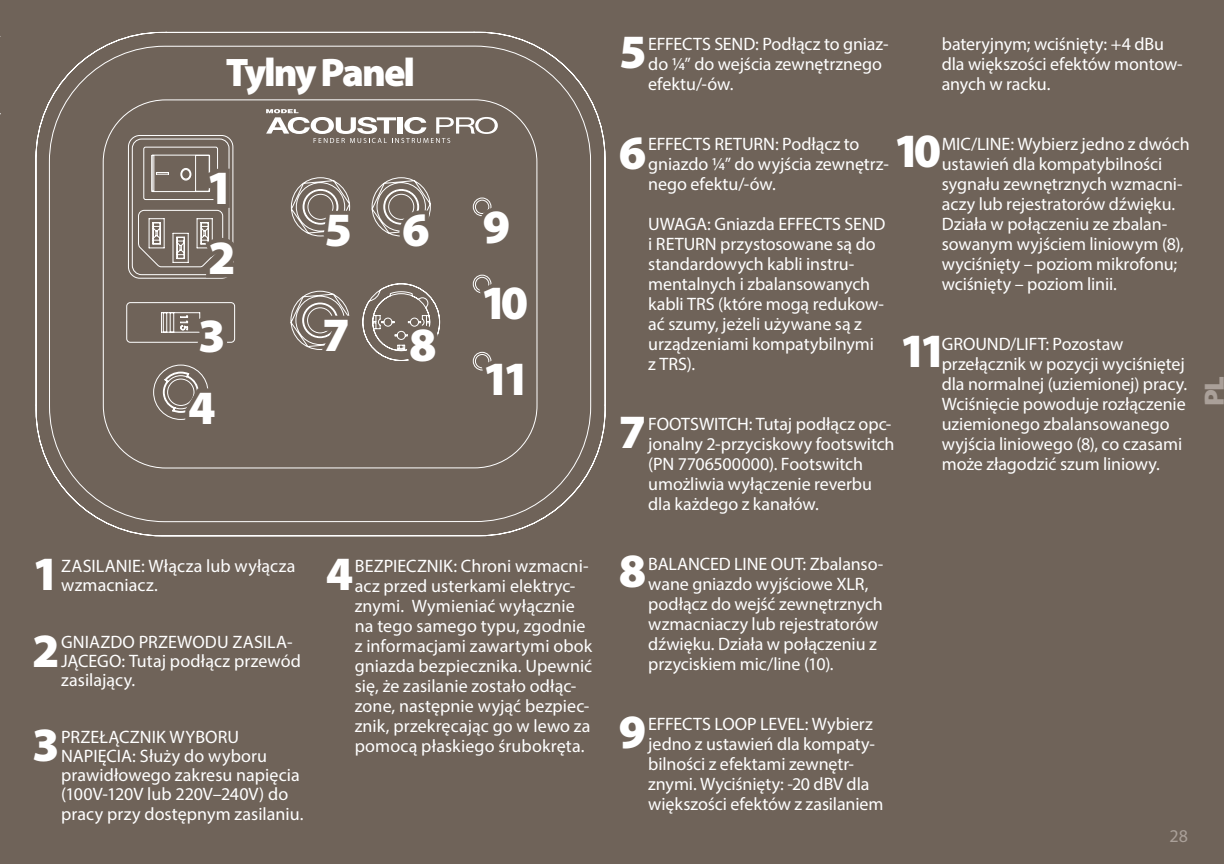
<style>
.page{position:relative;width:1224px;height:864px;background:#6f6359}
.page>*{position:absolute;margin:0;border:0;box-sizing:border-box;transform-origin:0 0}
.t1{font:900 48px/74.4px "Myriad Pro";letter-spacing:-.15em;color:#fff}
.t2{font:900 40px "Myriad Pro";letter-spacing:-.05em;color:#fff}
.t3{font:900 28px "Myriad Pro";color:#aaa099}
.t4{font:18px/20px "Myriad Pro";letter-spacing:-.005em;color:#fff}
.t5{font:18px "Myriad Pro";color:#aaa099}
</style>
<div class="page">
<svg style="left:35px;top:31px;width:571px;height:506px"></svg>
<div style="left:126px;top:302px;width:109px;height:41px;border:1px solid #fff;border-radius:4px"></div>
<svg style="left:127px;top:134px;width:114px;height:148px"></svg>
<svg style="left:153px;top:312px;width:78px;height:120px"></svg>
<svg style="left:290px;top:177px;width:245px;height:226px"></svg>
<h2 class="t2" style="left:226px;top:46px;width:191px">Tylny Panel</h2>
<h1 class="t1" style="left:206px;top:151px;width:31px;line-height:69.8px">1<br>2</h1>
<h1 class="t1" style="left:481px;top:191px;width:51px;text-indent:-156px">569<br>10<br>11</h1>
<h1 class="t1" style="left:188px;top:298px;width:39px;line-height:71.8px">3<br>4</h1>
<h1 class="t1" style="left:323px;top:301px;width:115px">7 8</h1>
<h1 class="t1" style="left:32px;top:535px;width:29px">1</h1>
<h1 class="t1" style="left:326px;top:535px;width:29px">4</h1>
<p class="t4" style="left:61px;top:556px;width:236px;line-height:19px">ZASILANIE: Włącza lub wyłącza wzmacniacz.</p>
<p class="t4" style="left:355px;top:556px;width:239px">BEZPIECZNIK: Chroni wzmacni&shy;acz przed usterkami elektryc&shy;znymi. Wymieniać wyłącznie na tego samego typu, zgodnie z informacjami zawartymi obok gniazda bezpiecznika. Upewnić się, że zasilanie zostało odłąc&shy;zone, następnie wyjąć bezpiec&shy;znik, przekręcając go w lewo za pomocą płaskiego śrubokręta.</p>
<h1 class="t1" style="left:32px;top:601px;width:29px;line-height:94.4px">2<br>3</h1>
<p class="t4" style="left:61px;top:632px;width:241px;line-height:19px">GNIAZDO PRZEWODU ZASILA-<br>JĄCEGO: Tutaj podłącz przewód zasilający.</p>
<p class="t4" style="left:61px;top:727px;width:244px;line-height:19.2px">PRZEŁĄCZNIK WYBORU<br>NAPIĘCIA: Służy do wyboru prawidłowego zakresu napięcia (100V-120V lub 220V–240V) do pracy przy dostępnym zasilaniu.</p>
<h1 class="t1" style="left:619px;top:13px;width:29px">5</h1>
<p class="t4" style="left:648px;top:33px;width:242px">EFFECTS SEND: Podłącz to gniaz&shy;do ¼” do wejścia zewnętrznego efektu/-ów.</p>
<p class="t4" style="left:942px;top:33px;width:243px">bateryjnym; wciśnięty: +4 dBu dla większości efektów montow&shy;anych w racku.</p>
<h1 class="t1" style="left:619px;top:114px;width:29px">6</h1>
<h1 class="t1" style="left:894px;top:112px;width:49px">10</h1>
<p class="t4" style="left:942px;top:133px;width:250px">MIC/LINE: Wybierz jedno z dwóch ustawień dla kompatybilności sygnału zewnętrznych wzmacni&shy;aczy lub rejestratorów dźwięku.<br>Działa w połączeniu ze zbalan&shy;sowanym wyjściem liniowym (8), wyciśnięty – poziom mikrofonu; wciśnięty – poziom linii.</p>
<p class="t4" style="left:648px;top:133px;width:242px">EFFECTS RETURN: Podłącz to gniazdo ¼” do wyjścia zewnętrz&shy;nego efektu/-ów.</p>
<p class="t4" style="left:648px;top:213px;width:239px">UWAGA: Gniazda EFFECTS SEND i RETURN przystosowane są do standardowych kabli instru&shy;mentalnych i zbalansowanych kabli TRS (które mogą redukow&shy;ać szumy, jeżeli używane są z urządzeniami kompatybilnymi z TRS).</p>
<h1 class="t1" style="left:899px;top:312px;width:49px">11</h1>
<p class="t4" style="left:942px;top:333px;width:247px">GROUND/LIFT: Pozostaw przełącznik w pozycji wyciśniętej dla normalnej (uziemionej) pracy.<br>Wciśnięcie powoduje rozłączenie uziemionego zbalansowanego wyjścia liniowego (8), co czasami może złagodzić szum liniowy.</p>
<p class="t4" style="left:648px;top:413px;width:248px">FOOTSWITCH: Tutaj podłącz opc&shy;jonalny 2-przyciskowy footswitch (PN 7706500000). Footswitch umożliwia wyłączenie reverbu dla każdego z kanałów.</p>
<h1 class="t1" style="left:619px;top:393px;width:29px">7</h1>
<h3 class="t3" style="left:1196px;top:406px;width:32px;rotate:-90deg">PL</h3>
<h1 class="t1" style="left:619px;top:532px;width:29px">8</h1>
<p class="t4" style="left:648px;top:553px;width:237px">BALANCED LINE OUT: Zbalanso&shy;wane gniazdo wyjściowe XLR, podłącz do wejść zewnętrznych wzmacniaczy lub rejestratorów dźwięku. Działa w połączeniu z przyciskiem mic/line (10).</p>
<h1 class="t1" style="left:619px;top:692px;width:29px">9</h1>
<p class="t4" style="left:648px;top:713px;width:237px">EFFECTS LOOP LEVEL: Wybierz jedno z ustawień dla kompaty&shy;bilności z efektami zewnętr&shy;znymi. Wyciśnięty: -20 dBV dla większości efektów z zasilaniem</p>
<p class="t5" style="left:1170px;top:824px;width:20px">28</p>
</div>
